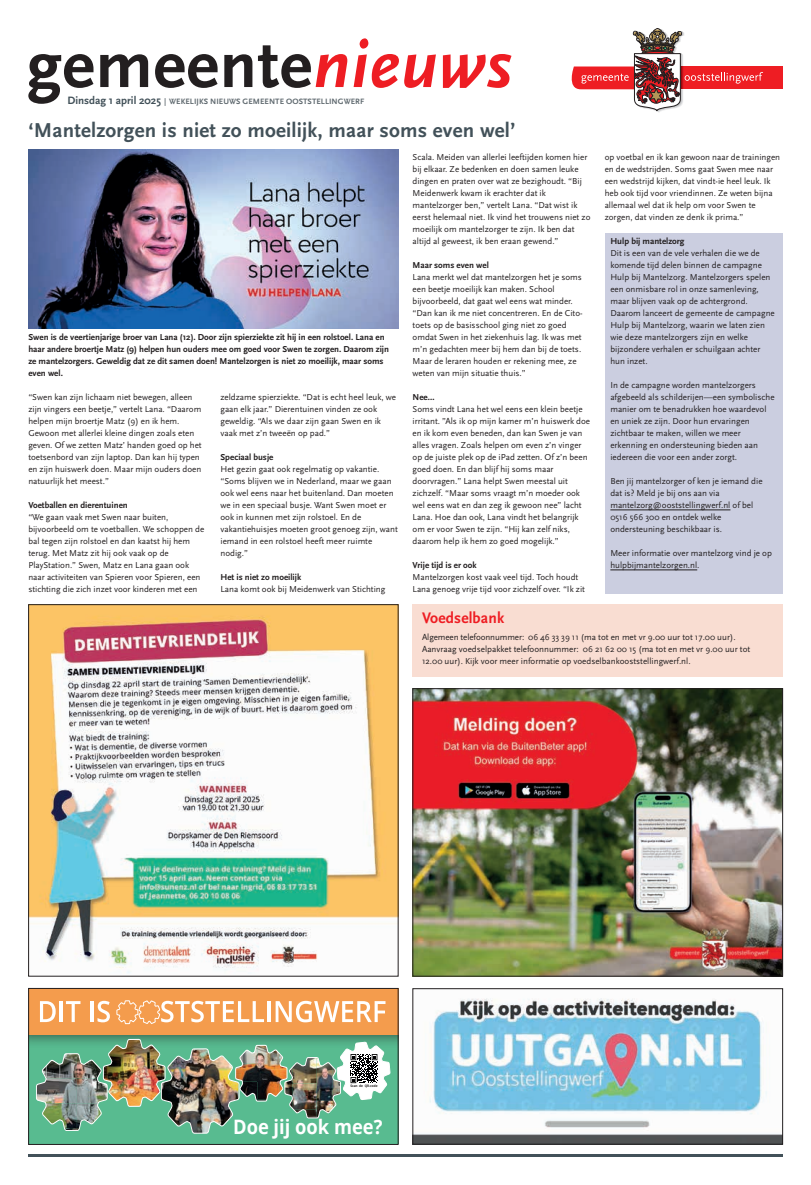
<style>
.page{position:relative;width:811px;height:1185px;background:#fff}
.page>*{position:absolute;margin:0;border:0;box-sizing:border-box;transform-origin:0 0}
.t1{font:700 21px "Scala Sans Pro";letter-spacing:.01em;color:#425159}
.t2{font:700 19.9px "Open Sans";color:#fff;scale:.92 1}
.t3{font:700 16px "Scala Sans Pro";letter-spacing:.01em;color:#ee1d23}
.t4{font:9px/12px "Scala Sans Pro";color:#231f20}
.t5{font:700 9px/12px "Scala Sans Pro";color:#231f20}
.t6{font:700 8.1px "Scala Sans Pro";letter-spacing:.01em;color:#5f696f}
.t7{font:700 3.4px "Open Sans";color:#231f20;scale:.92 1}
.s1{font-size:11.2px;color:#425159}
.s2{font-weight:400;font-size:8px}
</style>
<div class="page">
<hr style="left:28px;top:1154px;width:754px;height:2px;background:#425159">
<img style="left:30px;top:606px;width:366px;height:368px">
<div style="left:28px;top:604px;width:370px;height:372px;border:1px solid #231f20"></div>
<div style="left:604px;top:233px;width:178px;height:360px;background:#cbcee0"></div>
<img style="left:28px;top:149px;width:370px;height:179px">
<hr style="left:610px;top:510px;width:120px;height:1px;background:#231f20">
<hr style="left:610px;top:570px;width:87px;height:1px;background:#231f20">
<div style="left:29px;top:988px;width:369px;height:156px;background:#58bb90"></div>
<div style="left:29px;top:988px;width:369px;height:61px;background:#231f20;opacity:.75"></div>
<div style="left:29px;top:988px;width:369px;height:47px;background:#f49c4d"></div>
<svg style="left:116px;top:1000px;width:148px;height:24px"></svg>
<hr style="left:267px;top:1001px;width:3px;height:21px;background:#fff">
<svg style="left:276px;top:1001px;width:109px;height:21px"></svg>
<svg style="left:40px;top:1001px;width:16px;height:21px"></svg>
<hr style="left:60px;top:1001px;width:3px;height:21px;background:#fff">
<svg style="left:66px;top:1001px;width:14px;height:21px"></svg>
<hr style="left:90px;top:1001px;width:4px;height:21px;background:#fff">
<svg style="left:97px;top:1001px;width:13px;height:21px"></svg>
<img style="left:36px;top:1039px;width:354px;height:95px">
<div style="left:28px;top:988px;width:370px;height:157px;border:1px solid #231f20"></div>
<div style="left:412px;top:604px;width:370px;height:72px;background:#f9ddd2"></div>
<img style="left:414px;top:690px;width:367px;height:284px">
<div style="left:412px;top:688px;width:371px;height:288px;border:1px solid #231f20"></div>
<img style="left:414px;top:998px;width:367px;height:144px">
<div style="left:412px;top:988px;width:371px;height:156px;border:1px solid #231f20"></div>
<svg style="left:28px;top:38px;width:483px;height:66px"></svg>
<div style="left:680px;top:67px;width:102px;height:22px;background:#ee1d23"></div>
<svg style="left:572px;top:28px;width:191px;height:84px"></svg>
<p class="t6" style="left:67px;top:97px;width:298px"><span class="s1">Dinsdag 1 april 2025</span> <span class="s2">|</span> WEKELIJKS NIEUWS GEMEENTE OOSTSTELLINGWERF</p>
<h1 class="t1" style="left:28px;top:118px;width:488px">‘Mantelzorgen is niet zo moeilijk, maar soms even wel’</h1>
<p class="t4" style="left:412px;top:151px;width:179px">Scala. Meiden van allerlei leeftijden komen hier bij elkaar. Ze bedenken en doen samen leuke dingen en praten over wat ze bezighoudt. “Bij Meidenwerk kwam ik erachter dat ik mantelzorger ben,” vertelt Lana. “Dat wist ik eerst helemaal niet. Ik vind het trouwens niet zo moeilijk om mantelzorger te zijn. Ik ben dat altijd al geweest, ik ben eraan gewend.”</p>
<p class="t5" style="left:412px;top:259px;width:78px">Maar soms even wel</p>
<p class="t4" style="left:412px;top:271px;width:172px">Lana merkt wel dat mantelzorgen het je soms een beetje moeilijk kan maken. School bijvoorbeeld, dat gaat wel eens wat minder. “Dan kan ik me niet concentreren. En de Cito&shy;toets op de basisschool ging niet zo goed omdat Swen in het ziekenhuis lag. Ik was met m’n gedachten meer bij hem dan bij de toets.<br>Maar de leraren houden er rekening mee, ze weten van mijn situatie thuis.”</p>
<p class="t5" style="left:412px;top:391px;width:24px">Nee…</p>
<p class="t4" style="left:412px;top:403px;width:179px">Soms vindt Lana het wel eens een klein beetje irritant. ”Als ik op mijn kamer m’n huiswerk doe en ik kom even beneden, dan kan Swen je van alles vragen. Zoals helpen om even z’n vinger op de juiste plek op de iPad zetten. Of z’n been goed doen. En dan blijf hij soms maar doorvragen.” Lana helpt Swen meestal uit zichzelf. “Maar soms vraagt m’n moeder ook wel eens wat en dan zeg ik gewoon nee” lacht Lana. Hoe dan ook, Lana vindt het belangrijk om er voor Swen te zijn. “Hij kan zelf niks, daarom help ik hem zo goed mogelijk.”</p>
<p class="t5" style="left:412px;top:559px;width:66px">Vrije tijd is er ook</p>
<p class="t4" style="left:412px;top:571px;width:174px">Mantelzorgen kost vaak veel tijd. Toch houdt<br>Lana genoeg vrije tijd voor zichzelf over. “Ik zit</p>
<p class="t5" style="left:28px;top:331px;width:362px">Swen is de veertienjarige broer van Lana (12). Door zijn spierziekte zit hij in een rolstoel. Lana en haar andere broertje Matz (9) helpen hun ouders mee om goed voor Swen te zorgen. Daarom zijn ze mantelzorgers. Geweldig dat ze dit samen doen! Mantelzorgen is niet zo moeilijk, maar soms even wel.</p>
<p class="t4" style="left:220px;top:391px;width:177px">zeldzame spierziekte. “Dat is echt heel leuk, we gaan elk jaar.” Dierentuinen vinden ze ook geweldig. “Als we daar zijn gaan Swen en ik vaak met z’n tweeën op pad.”</p>
<p class="t5" style="left:220px;top:451px;width:54px">Speciaal busje</p>
<p class="t4" style="left:220px;top:463px;width:179px">Het gezin gaat ook regelmatig op vakantie. “Soms blijven we in Nederland, maar we gaan ook wel eens naar het buitenland. Dan moeten we in een speciaal busje. Want Swen moet er ook in kunnen met zijn rolstoel. En de vakantiehuisjes moeten groot genoeg zijn, want iemand in een rolstoel heeft meer ruimte nodig.”</p>
<p class="t5" style="left:220px;top:571px;width:82px">Het is niet zo moeilijk</p>
<p class="t4" style="left:220px;top:583px;width:166px">Lana komt ook bij Meidenwerk van Stichting</p>
<p class="t4" style="left:28px;top:391px;width:175px">“Swen kan zijn lichaam niet bewegen, alleen zijn vingers een beetje,” vertelt Lana. “Daarom helpen mijn broertje Matz (9) en ik hem.<br>Gewoon met allerlei kleine dingen zoals eten geven. Of we zetten Matz’ handen goed op het toetsenbord van zijn laptop. Dan kan hij typen en zijn huiswerk doen. Maar mijn ouders doen natuurlijk het meest.”</p>
<p class="t5" style="left:28px;top:499px;width:101px">Voetballen en dierentuinen</p>
<p class="t4" style="left:28px;top:511px;width:177px">“We gaan vaak met Swen naar buiten, bijvoorbeeld om te voetballen. We schoppen de bal tegen zijn rolstoel en dan kaatst hij hem terug. Met Matz zit hij ook vaak op de PlayStation.” Swen, Matz en Lana gaan ook naar activiteiten van Spieren voor Spieren, een stichting die zich inzet voor kinderen met een</p>
<p class="t4" style="left:604px;top:151px;width:177px">op voetbal en ik kan gewoon naar de trainingen en de wedstrijden. Soms gaat Swen mee naar een wedstrijd kijken, dat vindt-ie heel leuk. Ik heb ook tijd voor vriendinnen. Ze weten bijna allemaal wel dat ik help om voor Swen te zorgen, dat vinden ze denk ik prima.”</p>
<p class="t5" style="left:610px;top:235px;width:76px">Hulp bij mantelzorg</p>
<p class="t4" style="left:610px;top:247px;width:166px">Dit is een van de vele verhalen die we de komende tijd delen binnen de campagne Hulp bij Mantelzorg. Mantelzorgers spelen een onmisbare rol in onze samenleving, maar blijven vaak op de achtergrond.<br>Daarom lanceert de gemeente de campagne Hulp bij Mantelzorg, waarin we laten zien wie deze mantelzorgers zijn en welke bijzondere verhalen er schuilgaan achter hun inzet.</p>
<p class="t4" style="left:610px;top:379px;width:166px">In de campagne worden mantelzorgers afgebeeld als schilderijen—een symbolische manier om te benadrukken hoe waardevol en uniek ze zijn. Door hun ervaringen zichtbaar te maken, willen we meer erkenning en ondersteuning bieden aan iedereen die voor een ander zorgt.</p>
<p class="t4" style="left:610px;top:475px;width:154px">Ben jij mantelzorger of ken je iemand die dat is? Meld je bij ons aan via mantelzorg@ooststellingwerf.nl of bel 0516 566 300 en ontdek welke ondersteuning beschikbaar is.</p>
<p class="t4" style="left:610px;top:547px;width:163px">Meer informatie over mantelzorg vind je op hulpbijmantelzorgen.nl.</p>
<h3 class="t3" style="left:422px;top:608px;width:84px">Voedselbank</h3>
<p class="t4" style="left:422px;top:631px;width:330px">Algemeen telefoonnummer: 06 46 33 39 11 (ma tot en met vr 9.00 uur tot 17.00 uur).<br>Aanvraag voedselpakket telefoonnummer: 06 21 62 00 15 (ma tot en met vr 9.00 uur tot<br>12.00 uur). Kijk voor meer informatie op voedselbankooststellingwerf.nl.</p>
<p class="t7" style="left:350px;top:1084px;width:31px">Scan de QR-code</p>
<h2 class="t2" style="left:233px;top:1112px;width:164px">Doe jij ook mee?</h2>
</div>
